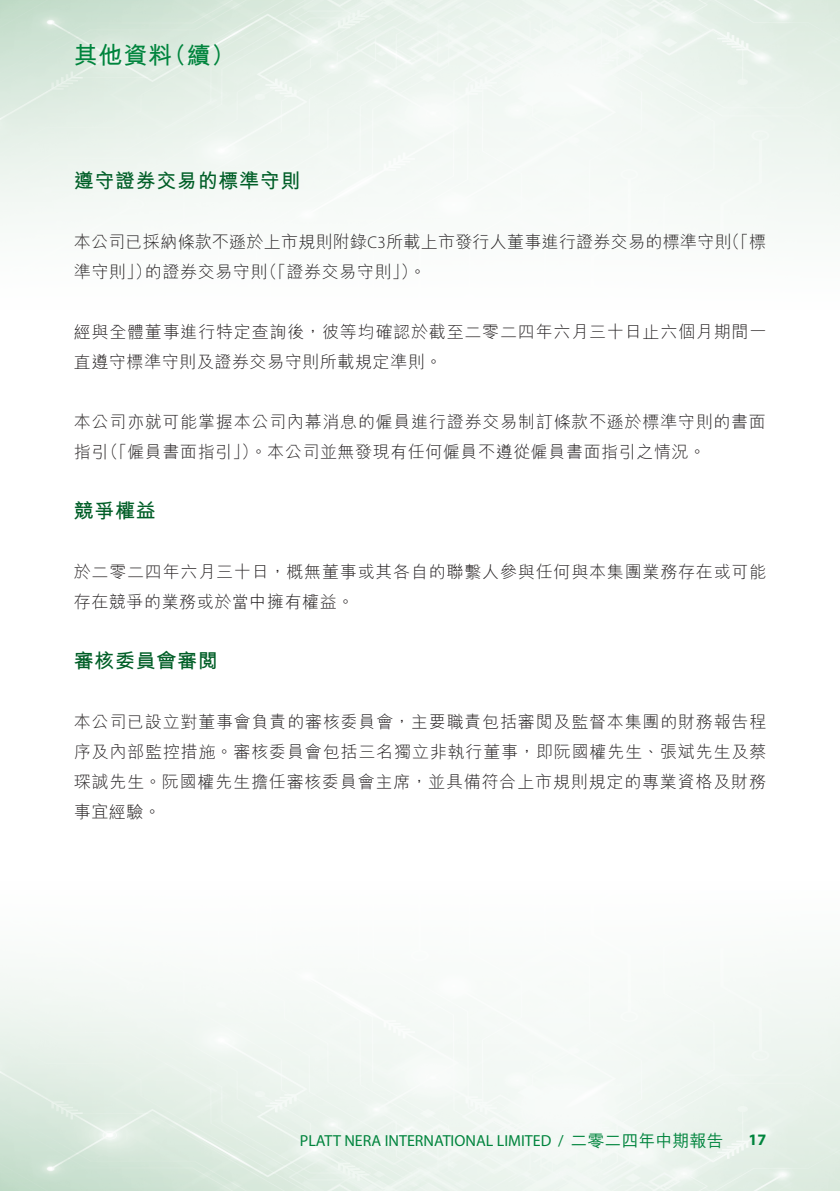
<style>
.page{position:relative;width:840px;height:1191px;background:#fff}
.page>*{position:absolute;margin:0;border:0;box-sizing:border-box;transform-origin:0 0}
.t1{font:700 24px "M Hei HK";color:#00843d}
._01_H1{font:700 20px "M Hei HK";letter-spacing:.03em;color:#005e27}
._00_txt{font:300 17px/30px "M Hei HK";letter-spacing:.045em;color:#231f20}
._00_txt-2{font:300 17px/30px "M Hei HK";letter-spacing:.015em;color:#231f20}
.t2{font:16px "Myriad Pro";color:#00843d}
.t3{font:700 16px "Myriad Pro";color:#00843d}
.s1{font-family:"Myriad Pro"}
.s2{font-family:"M Hei HK";font-weight:500;font-size:17px}
</style>
<div class="page">
<h1 class="t1" style="left:74px;top:38px;width:163px">其他資料（續）</h1>
<p class="_01_H1" style="left:74px;top:166px;width:228px">遵守證券交易的標準守則</p>
<p class="_00_txt-2" style="left:74px;top:226px;width:693px">本公司已採納條款不遜於上市規則附錄<span class="s1">C3</span>所載上市發行人董事進行證券交易的標準守則（「標準守則」）的證券交易守則（「證券交易守則」）。</p>
<p class="_00_txt" style="left:74px;top:316px;width:693px">經與全體董事進行特定查詢後，彼等均確認於截至二零二四年六月三十日止六個月期間一直遵守標準守則及證券交易守則所載規定準則。</p>
<p class="_00_txt" style="left:74px;top:406px;width:693px">本公司亦就可能掌握本公司內幕消息的僱員進行證券交易制訂條款不遜於標準守則的書面指引（「僱員書面指引」）。本公司並無發現有任何僱員不遵從僱員書面指引之情況。</p>
<p class="_01_H1" style="left:74px;top:496px;width:83px">競爭權益</p>
<p class="_00_txt" style="left:74px;top:556px;width:693px">於二零二四年六月三十日，概無董事或其各自的聯繫人參與任何與本集團業務存在或可能存在競爭的業務或於當中擁有權益。</p>
<p class="_01_H1" style="left:74px;top:646px;width:145px">審核委員會審閱</p>
<p class="_00_txt" style="left:74px;top:706px;width:693px;text-align:justify">本公司已設立對董事會負責的審核委員會，主要職責包括審閱及監督本集團的財務報告程序及內部監控措施。審核委員會包括三名獨立非執行董事，即阮國權先生、張斌先生及蔡琛誠先生。阮國權先生擔任審核委員會主席，並具備符合上市規則規定的專業資格及財務事宜經驗。</p>
<p class="t2" style="left:299px;top:1130px;width:425px">PLATT NERA INTERNATIONAL LIMITED / <span class="s2">二零二四年中期報告</span></p>
<p class="t3" style="left:748px;top:1129px;width:19px">17</p>
</div>
